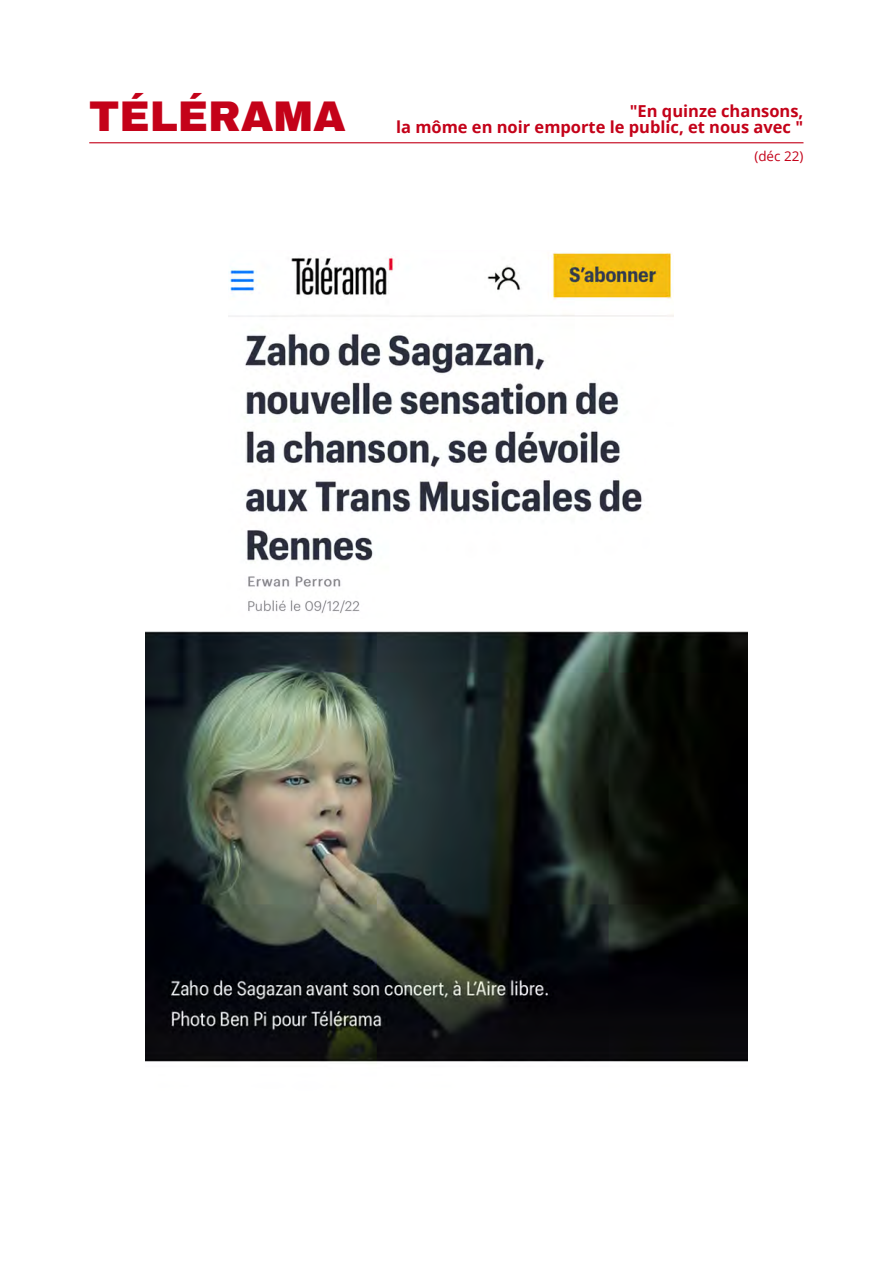
<style>
.page{position:relative;width:893px;height:1264px;background:#fff}
.page>*{position:absolute;margin:0;border:0;box-sizing:border-box;transform-origin:0 0}
.t1{font:900 42px "Archivo";color:#c40219}
.t2{font:700 16.5px "Open Sans";color:#c40219}
.t3{font:13.5px "Open Sans";color:#c40219}
</style>
<div class="page">
<hr style="left:89px;top:142px;width:714px;height:1px;background:#c40219">
<img style="left:228px;top:253px;width:445px;height:309px">
<img style="left:248px;top:576px;width:112px;height:37px">
<img style="left:145px;top:631px;width:602px;height:431px">
<h1 class="t1" style="left:89px;top:94px;width:258px">TÉLÉRAMA</h1>
<p class="t2" style="left:629px;top:99px;width:175px">"En quinze chansons,</p>
<p class="t2" style="left:396px;top:115px;width:408px">la môme en noir emporte le public, et nous avec "</p>
<p class="t3" style="left:754px;top:147px;width:50px">(déc 22)</p>
</div>
